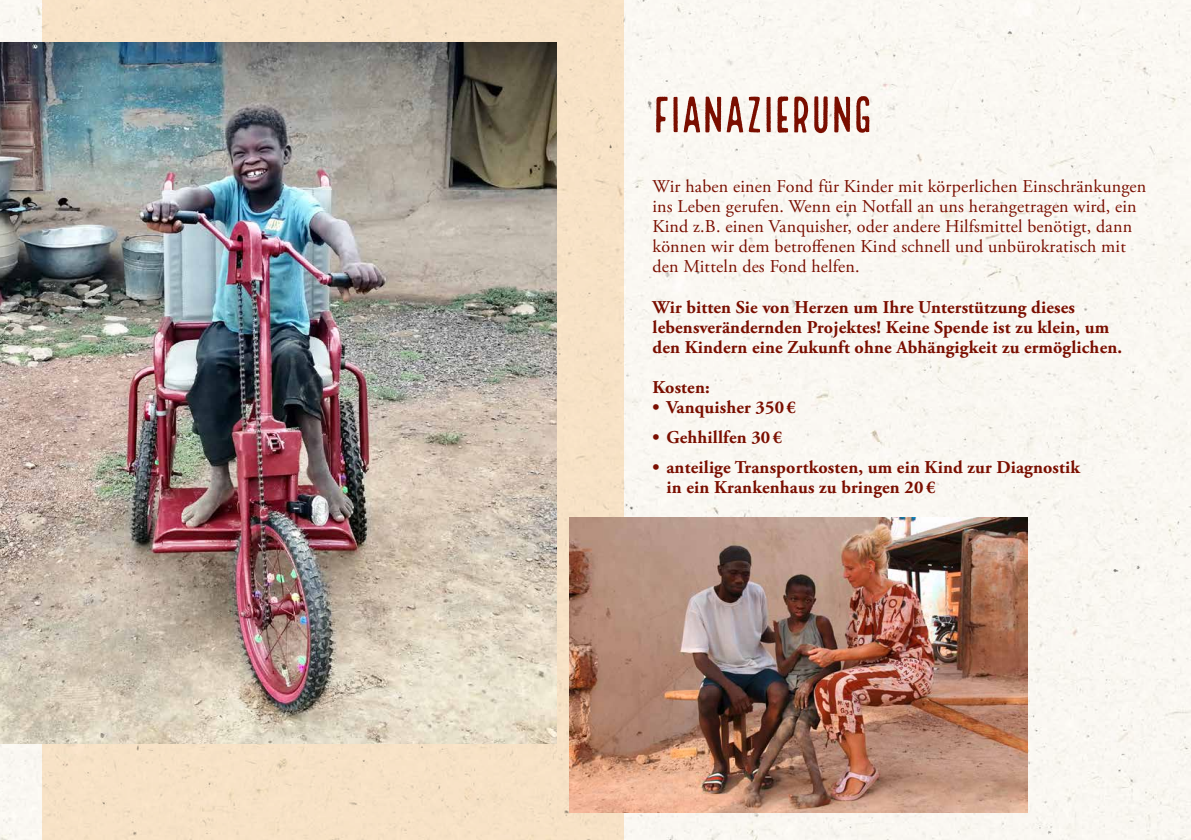
<style>
.page{position:relative;width:1191px;height:840px;background:#fff}
.page>*{position:absolute;margin:0;border:0;box-sizing:border-box;transform-origin:0 0}
.t1{font:50px "Local Brewery Four";letter-spacing:-.025em;color:#7a0e00}
.t2{font:700 18px/20px "Adobe Garamond Pro";letter-spacing:.01em;color:#7a0e00}
.t3{font:18px/20px "Adobe Garamond Pro";letter-spacing:.01em;color:#7a0e00}
</style>
<div class="page">
<div style="left:0;top:0;width:1191px;height:839px;background:#faf8f2"></div>
<div style="left:43px;top:0;width:581px;height:839px;background:#f7e2c6"></div>
<img style="left:0;top:43px;width:556px;height:700px">
<img style="left:569px;top:517px;width:458px;height:295px">
<h1 class="t1" style="left:652px;top:87px;width:223px">FIANAZIERUNG</h1>
<p class="t3" style="left:652px;top:177px;width:495px">Wir haben einen Fond für Kinder mit körperlichen Einschränkungen ins Leben gerufen. Wenn ein Notfall an uns herangetragen wird, ein Kind z.B. einen Vanquisher, oder andere Hilfsmittel benötigt, dann können wir dem betroffenen Kind schnell und unbürokratisch mit den Mitteln des Fond helfen.</p>
<p class="t2" style="left:652px;top:297px;width:471px">Wir bitten Sie von Herzen um Ihre Unterstützung dieses lebensverändernden Projektes! Keine Spende ist zu klein, um den Kindern eine Zukunft ohne Abhängigkeit zu ermöglichen.</p>
<p class="t2" style="left:652px;top:377px;width:59px">Kosten:</p>
<p class="t2" style="left:652px;top:397px;width:145px">• Vanquisher 350 €</p>
<p class="t2" style="left:652px;top:427px;width:131px">• Gehhillfen 30 €</p>
<p class="t2" style="left:666px;top:457px;width:415px;text-indent:-14px">• anteilige Transportkosten, um ein Kind zur Diagnostik in ein Krankenhaus zu bringen 20 €</p>
</div>
